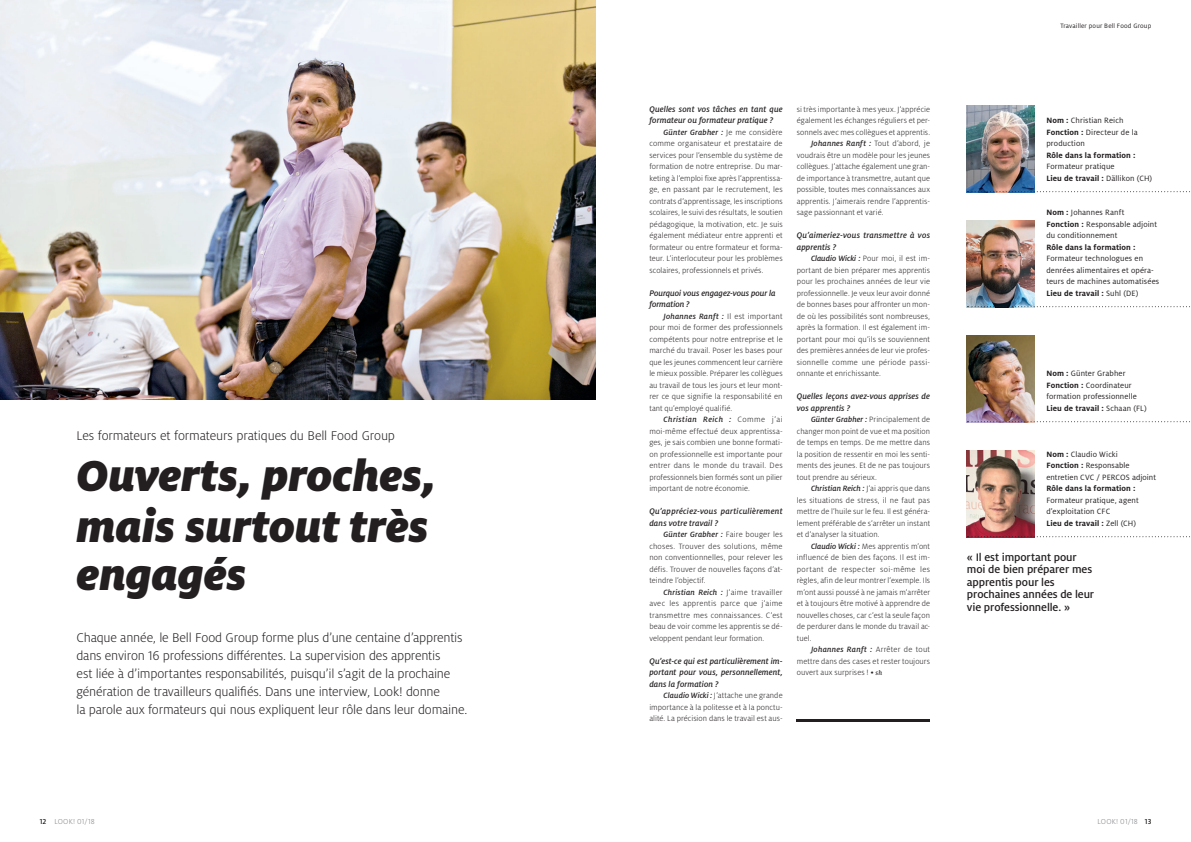
<style>
.page{position:relative;width:1191px;height:842px;background:#fff}
.page>*{position:absolute;margin:0;border:0;box-sizing:border-box;transform-origin:0 0}
.t1{font:italic 900 48px/49.5px "Milo Pro";letter-spacing:-.005em;color:#231f20}
.t2{font:300 14px/18px "Milo Pro";letter-spacing:-.015em;color:#231f20}
.t3{font:500 12px/12.5px "Milo Pro";letter-spacing:-.005em;color:#231f20}
.t4{font:italic 500 9px/11.5px "Milo Pro";letter-spacing:.01em;color:#231f20}
.t5{font:300 8.5px/11.5px "Milo Pro";letter-spacing:.01em;color:#231f20;text-align:justify}
.t6{font:8.5px/11.5px "Milo Pro";letter-spacing:.01em;color:#231f20}
.t7{font:700 8.5px "Milo Pro";letter-spacing:.015em;color:#231f20}
.t8{font:italic 500 8.5px "Milo Pro";letter-spacing:.02em;color:#231f20}
.t9{font:300 8px "Milo Pro";letter-spacing:.025em;color:#808285}
.t10{font:7px "Milo Pro";letter-spacing:.02em;color:#231f20}
.s1{font-weight:500;font-style:italic}
.s2{font-weight:300;font-style:normal}
.s3{font-family:"Milo Serif Pro";font-weight:400}
.s4{font-family:"Milo Serif Pro";font-weight:500;font-style:italic;font-size:7px}
.s5{font-weight:700}
.s6{font-weight:500;color:#231f20}
</style>
<div class="page">
<img style="left:0;top:0;width:595px;height:400px">
<img style="left:967px;top:105px;width:67px;height:86px">
<img style="left:967px;top:450px;width:67px;height:86px">
<svg style="left:967px;top:191px;width:223px;height:1px"></svg>
<img style="left:967px;top:335px;width:67px;height:86px">
<svg style="left:967px;top:421px;width:223px;height:1px"></svg>
<svg style="left:967px;top:536px;width:223px;height:1px"></svg>
<img style="left:967px;top:220px;width:67px;height:86px">
<svg style="left:967px;top:306px;width:223px;height:1px"></svg>
<hr style="left:797px;top:719px;width:133px;height:2px;background:#231f20">
<h2 class="t2" style="left:77px;top:427px;width:320px">Les formateurs et formateurs pratiques du Bell Food Group</h2>
<h1 class="t1" style="left:77px;top:451px;width:361px">Ouverts, proches, mais surtout très engagés</h1>
<p class="t2" style="left:77px;top:629px;width:392px">Chaque année, le Bell Food Group forme plus d’une centaine d’apprentis dans environ 16 professions différentes. La supervision des apprentis<br>est liée à d’importantes responsabilités, puisqu’il s’agit de la prochaine génération de travailleurs qualifiés. Dans une interview, Look! donne<br>la parole aux formateurs qui nous expliquent leur rôle dans leur domaine.</p>
<p class="t4" style="left:649px;top:103px;width:135px">Quelles sont vos tâches en tant que formateur ou formateur pratique ?</p>
<p class="t5" style="left:649px;top:126px;width:135px;text-indent:14px"><span class="s1">Günter Grabher :</span> Je me considère comme organisateur et prestataire de services pour l’ensemble du système de formation de notre entreprise. Du mar&shy;keting à l’emploi fixe après l’apprentissa&shy;ge, en passant par le recrutement, les contrats d’apprentissage, les inscriptions scolaires, le suivi des résultats, le soutien pédagogique, la motivation, etc. Je suis également médiateur entre apprenti et formateur ou entre formateur et forma&shy;teur. L’interlocuteur pour les problèmes scolaires, professionnels et privés.</p>
<p class="t4" style="left:649px;top:287px;width:128px">Pourquoi vous engagez-vous pour la formation ?</p>
<p class="t5" style="left:649px;top:310px;width:135px;text-indent:14px"><span class="s1">Johannes Ranft :</span> Il est important pour moi de former des professionnels compétents pour notre entreprise et le marché du travail. Poser les bases pour que les jeunes commencent leur carrière le mieux possible. Préparer les collègues au travail de tous les jours et leur mont&shy;rer ce que signifie la responsabilité en tant qu’employé qualifié.</p>
<p class="t5" style="left:649px;top:414px;width:135px;text-indent:14px"><span class="s1">Christian Reich :</span> Comme j’ai moi-même effectué deux apprentissa&shy;ges, je sais combien une bonne formati&shy;on professionnelle est importante pour entrer dans le monde du travail. Des professionnels bien formés sont un pilier important de notre économie.</p>
<p class="t4" style="left:649px;top:506px;width:135px">Qu’appréciez-vous particulièrement dans votre travail ?</p>
<p class="t5" style="left:649px;top:529px;width:135px;text-indent:14px"><span class="s1">Günter Grabher :</span> Faire bouger les choses. Trouver des solutions, même non conventionnelles, pour relever les défis. Trouver de nouvelles façons d’at&shy;teindre l’objectif.</p>
<p class="t5" style="left:649px;top:586px;width:135px;text-indent:14px"><span class="s1">Christian Reich :</span> J’aime travailler avec les apprentis parce que j’aime transmettre mes connaissances. C’est beau de voir comme les apprentis se dé&shy;veloppent pendant leur formation.</p>
<p class="t4" style="left:649px;top:655px;width:135px;text-align:justify">Qu’est-ce qui est particulièrement im&shy;portant pour vous, personnellement, dans la formation ?</p>
<p class="t5" style="left:649px;top:690px;width:135px;text-indent:14px"><span class="s1">Claudio Wicki :</span> J’attache une grande importance à la politesse et à la ponctu&shy;alité. La précision dans le travail est aus-</p>
<p class="t5" style="left:797px;top:103px;width:135px">si très importante à mes yeux. J’apprécie</p>
<p class="t5" style="left:797px;top:115px;width:135px">également les échanges réguliers et per-</p>
<p class="t5" style="left:797px;top:126px;width:135px">sonnels avec mes collègues et apprentis.</p>
<p class="t8" style="left:811px;top:139px;width:121px">Johannes Ranft : <span class="s2">Tout d’abord, je</span></p>
<p class="t5" style="left:797px;top:149px;width:135px">voudrais être un modèle pour les jeunes</p>
<p class="t5" style="left:797px;top:161px;width:135px">collègues. J’attache également une gran-</p>
<p class="t5" style="left:797px;top:172px;width:135px">de importance à transmettre, autant que</p>
<p class="t5" style="left:797px;top:184px;width:135px">possible, toutes mes connaissances aux</p>
<p class="t5" style="left:797px;top:195px;width:135px">apprentis. J’aimerais rendre l’apprentis-</p>
<p class="t5" style="left:797px;top:207px;width:88px">sage passionnant et varié.</p>
<p class="t4" style="left:797px;top:230px;width:135px">Qu’aimeriez-vous transmettre à vos apprentis ?</p>
<p class="t5" style="left:797px;top:253px;width:135px;text-indent:14px"><span class="s1">Claudio Wicki :</span> Pour moi, il est im&shy;portant de bien préparer mes apprentis pour les prochaines années de leur vie professionnelle. Je veux leur avoir donné de bonnes bases pour affronter un mon&shy;de où les possibilités sont nombreuses, après la formation. Il est également im&shy;portant pour moi qu’ils se souviennent des premières années de leur vie profes&shy;sionnelle comme une période passi&shy;onnante et enrichissante.</p>
<p class="t4" style="left:797px;top:391px;width:135px">Quelles leçons avez-vous apprises de vos apprentis ?</p>
<p class="t5" style="left:797px;top:414px;width:135px;text-indent:14px"><span class="s1">Günter Grabher :</span> Principalement de changer mon point de vue et ma position de temps en temps. De me mettre dans la position de ressentir en moi les senti&shy;ments des jeunes. Et de ne pas toujours tout prendre au sérieux.</p>
<p class="t5" style="left:797px;top:483px;width:135px;text-indent:14px"><span class="s1">Christian Reich :</span> J’ai appris que dans les situations de stress, il ne faut pas mettre de l’huile sur le feu. Il est généra&shy;lement préférable de s’arrêter un instant et d’analyser la situation.</p>
<p class="t5" style="left:797px;top:540px;width:135px;text-indent:14px"><span class="s1">Claudio Wicki :</span> Mes apprentis m’ont influencé de bien des façons. Il est im&shy;portant de respecter soi-même les règles, afin de leur montrer l’exemple. Ils m’ont aussi poussé à ne jamais m’arrêter et à toujours être motivé à apprendre de nouvelles choses, car c’est la seule façon de perdurer dans le monde du travail ac&shy;tuel.</p>
<p class="t5" style="left:797px;top:644px;width:135px;text-indent:14px"><span class="s1">Johannes Ranft :</span> Arrêter de tout mettre dans des cases et rester toujours ouvert aux surprises ! <span class="s3">•</span> <span class="s4">sh</span></p>
<p class="t10" style="left:1060px;top:22px;width:92px">Travailler pour Bell Food Group</p>
<p class="t6" style="left:1046px;top:115px;width:93px"><span class="s5">Nom :</span> Christian Reich<br><span class="s5">Fonction :</span> Directeur de la production</p>
<p class="t7" style="left:1046px;top:150px;width:91px">Rôle dans la formation :</p>
<p class="t6" style="left:1046px;top:161px;width:107px">Formateur pratique<br><span class="s5">Lieu de travail :</span> Dällikon (CH)</p>
<p class="t6" style="left:1046px;top:207px;width:112px"><span class="s5">Nom :</span> Johannes Ranft<br><span class="s5">Fonction :</span> Responsable adjoint du conditionnement</p>
<p class="t7" style="left:1046px;top:242px;width:91px">Rôle dans la formation :</p>
<p class="t6" style="left:1046px;top:253px;width:114px">Formateur technologues en denrées alimentaires et opéra&shy;teurs de machines automatisées<br><span class="s5">Lieu de travail :</span> Suhl (DE)</p>
<p class="t6" style="left:1046px;top:368px;width:102px"><span class="s5">Nom :</span> Günter Grabher<br><span class="s5">Fonction :</span> Coordinateur formation professionnelle<br><span class="s5">Lieu de travail :</span> Schaan (FL)</p>
<p class="t6" style="left:1046px;top:448px;width:111px"><span class="s5">Nom :</span> Claudio Wicki<br><span class="s5">Fonction :</span> Responsable entretien CVC / PERCOS adjoint</p>
<p class="t7" style="left:1046px;top:484px;width:91px">Rôle dans la formation :</p>
<p class="t6" style="left:1046px;top:494px;width:94px">Formateur pratique, agent d’exploitation CFC<br><span class="s5">Lieu de travail :</span> Zell (CH)</p>
<h3 class="t3" style="left:967px;top:551px;width:129px">« Il est important pour moi de bien préparer mes apprentis pour les prochaines années de leur vie professionnelle. »</h3>
<p class="t9" style="left:40px;top:817px;width:57px"><span class="s6">12</span> LOOK! 01/18</p>
<p class="t9" style="left:1097px;top:817px;width:55px">LOOK! 01/18 <span class="s6">13</span></p>
</div>
